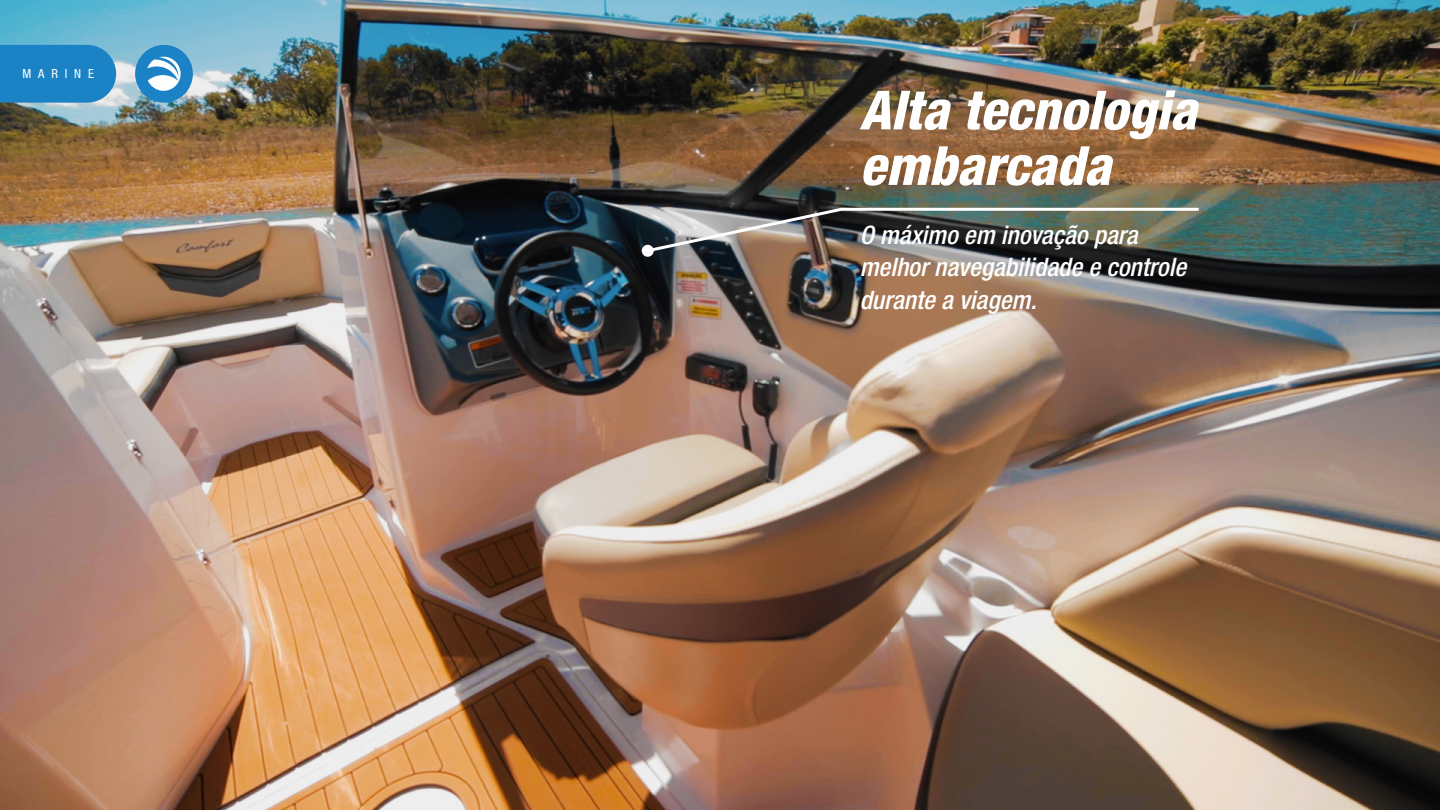
<style>
.page{position:relative;width:1440px;height:810px;background:#fff}
.page>*{position:absolute;margin:0;border:0;box-sizing:border-box;transform-origin:0 0}
.t1{font:italic 800 condensed 54px/55.5px "Helvetica Neue LT Std";color:#fff}
.t2{font:italic 500 condensed 25.5px/32.3px "Helvetica Neue LT Std";color:#fff}
.t3{font:condensed 12.52px "Helvetica Neue LT Std";letter-spacing:.55em;color:#fff}
</style>
<div class="page">
<img style="left:0;top:0;width:1440px;height:810px">
<div style="left:135px;top:45px;width:58px;height:58px;background:#1a82c5;border-radius:50%"></div>
<svg style="left:0;top:45px;width:116px;height:58px;background:#2386c6"></svg>
<svg style="left:147px;top:57px;width:34px;height:34px"></svg>
<img style="left:644px;top:206px;width:558px;height:48px">
<div style="left:642px;top:245px;width:12px;height:12px;background:#fff;border-radius:50%"></div>
<p class="t3" style="left:22px;top:67px;width:73px">MARINE</p>
<h1 class="t1" style="left:860px;top:83px;width:339px">Alta tecnologia embarcada</h1>
<p class="t2" style="left:860px;top:219px;width:328px">O máximo em inovação para melhor navegabilidade e controle durante a viagem.</p>
</div>
